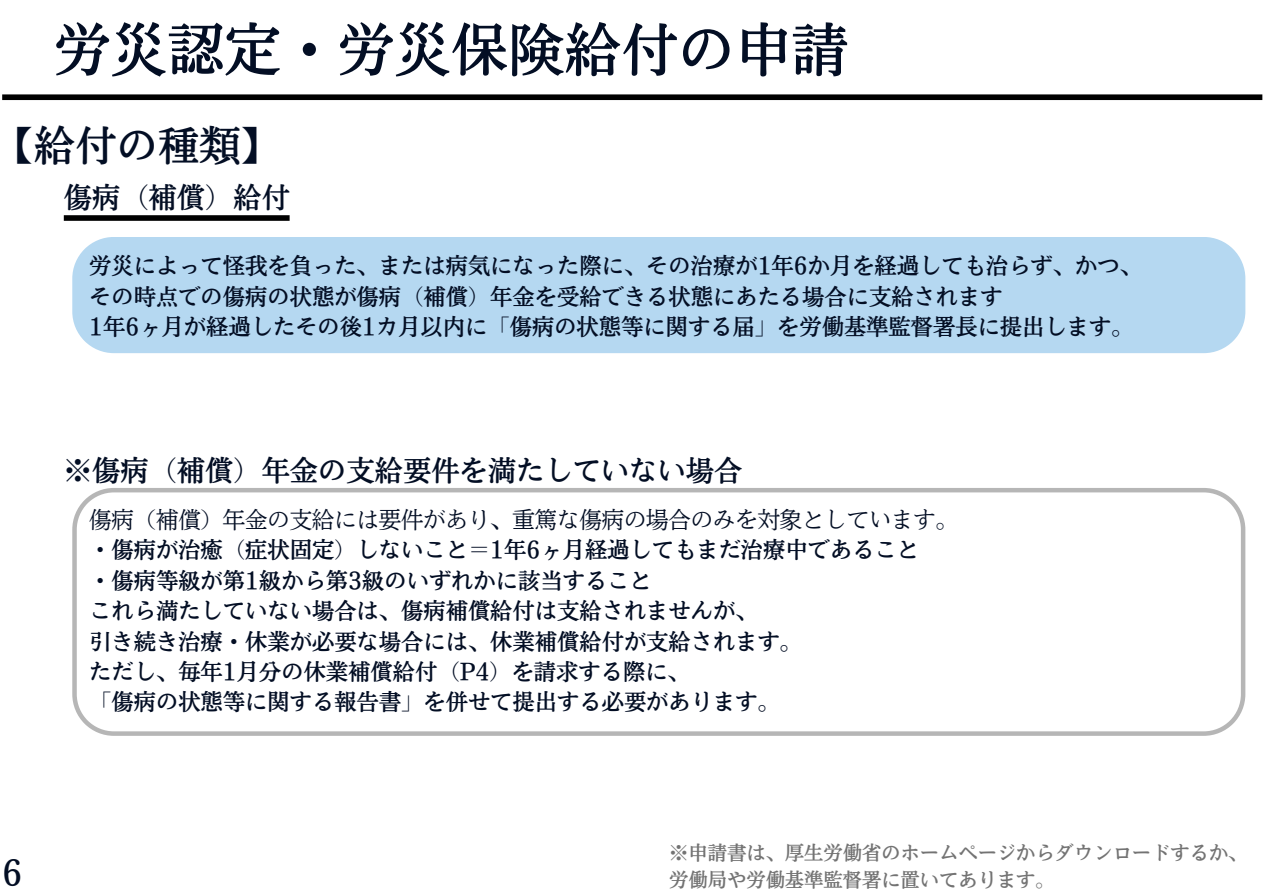
<style>
.page{position:relative;width:1263px;height:894px;background:#fff}
.page>*{position:absolute;margin:0;border:0;box-sizing:border-box;transform-origin:0 0}
.t1{font:56.7px "Nud Motoya Mincho Std W5";color:#030e24}
.t2{font:41.25px "Nud Motoya Mincho Std W5";color:#030e24}
.t3{font:32.85px "Nud Motoya Mincho Std W5";color:#030e24}
.t4{font:28.35px "Nud Motoya Mincho Std W5";color:#030e24}
.t5{font:22.35px "Nud Motoya Mincho Std W5";color:#030e24}
.t6{font:22.35px "Nud Motoya Mincho Std W2 b";color:#030e24}
.t7{font:19.35px "Nud Motoya Mincho Std W5";color:#737373}
</style>
<div class="page">
<div style="left:2px;top:94px;width:1260px;height:6px;background:#000"></div>
<div style="left:64px;top:215px;width:226px;height:6px;background:#000"></div>
<div style="left:72px;top:237px;width:1173px;height:116px;background:#b5d8f1"></div>
<svg style="left:72px;top:488px;width:1173px;height:247px"></svg>
<p class="t1" style="left:54px;top:21px;width:796px">労災認定・労災保険給付の申請</p>
<p class="t2" style="left:-7px;top:124px;width:290px">【給付の種類】</p>
<p class="t4" style="left:64px;top:183px;width:228px">傷病（補償）給付</p>
<p class="t5" style="left:89px;top:255px;width:1054px">労災によって怪我を負った、または病気になった際に、その治療が1年6か月を経過しても治らず、かつ、</p>
<p class="t5" style="left:89px;top:285px;width:915px">その時点での傷病の状態が傷病（補償）年金を受給できる状態にあたる場合に支給されます</p>
<p class="t5" style="left:89px;top:315px;width:1046px">1年6ヶ月が経過したその後1カ月以内に「傷病の状態等に関する届」を労働基準監督署長に提出します。</p>
<p class="t4" style="left:64px;top:455px;width:680px">※傷病（補償）年金の支給要件を満たしていない場合</p>
<p class="t6" style="left:89px;top:508px;width:870px">傷病（補償）年金の支給には要件があり、重篤な傷病の場合のみを対象としています。</p>
<p class="t5" style="left:89px;top:538px;width:831px">・傷病が治癒（症状固定）しないこと＝1年6ヶ月経過してもまだ治療中であること</p>
<p class="t5" style="left:89px;top:569px;width:564px">・傷病等級が第1級から第3級のいずれかに該当すること</p>
<p class="t5" style="left:89px;top:599px;width:670px">これら満たしていない場合は、傷病補償給付は支給されませんが、</p>
<p class="t5" style="left:89px;top:629px;width:714px">引き続き治療・休業が必要な場合には、休業補償給付が支給されます。</p>
<p class="t5" style="left:89px;top:660px;width:602px">ただし、毎年1月分の休業補償給付（P4）を請求する際に、</p>
<p class="t5" style="left:89px;top:690px;width:692px">「傷病の状態等に関する報告書」を併せて提出する必要があります。</p>
<p class="t3" style="left:2px;top:856px;width:22px">6</p>
<p class="t7" style="left:669px;top:843px;width:580px">※申請書は、厚生労働省のホームページからダウンロードするか、</p>
<p class="t7" style="left:669px;top:870px;width:387px">労働局や労働基準監督署に置いてあります。</p>
</div>
